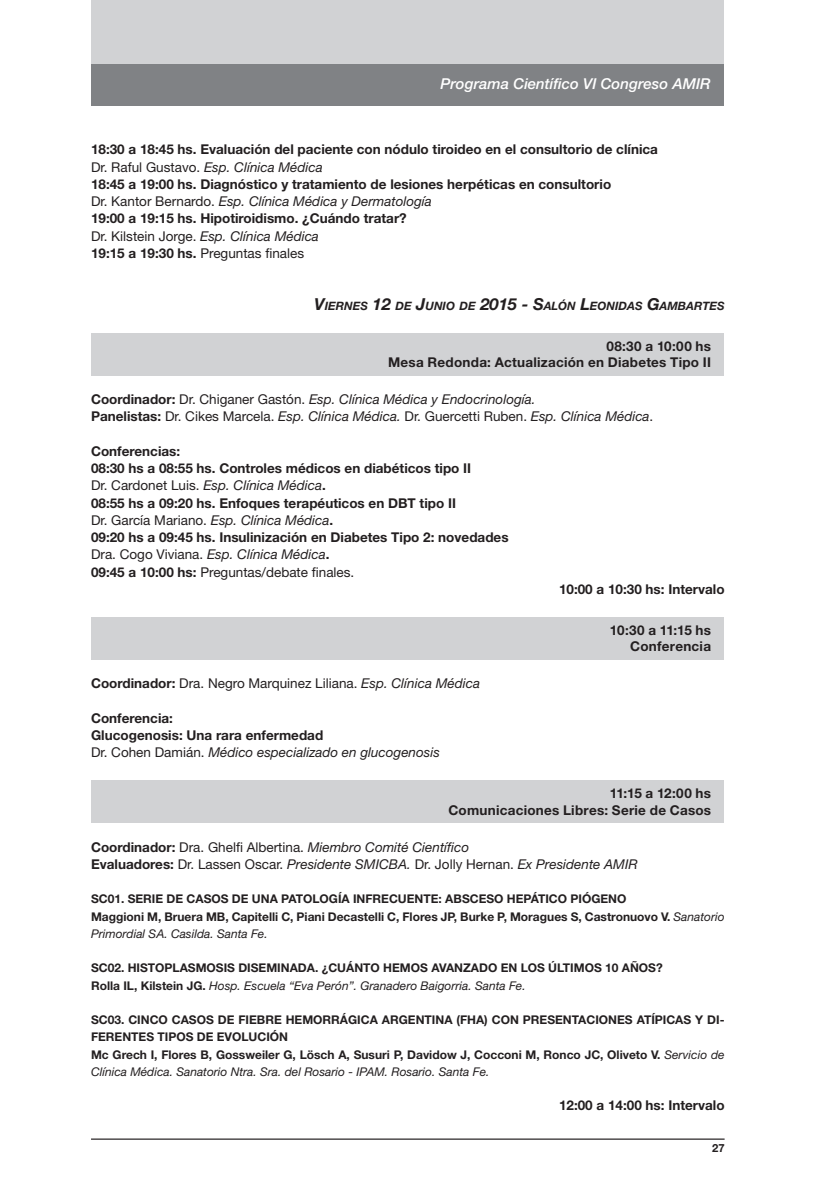
<style>
.page{position:relative;width:818px;height:1190px;background:#fff}
.page>*{position:absolute;margin:0;border:0;box-sizing:border-box;transform-origin:0 0}
.t1{font:italic 500 15px "Helvetica Neue LT Std";color:#fff}
.t2{font:700 13.5px "Helvetica Neue LT Std";color:#231f20}
.t3{font:italic 13.5px "Helvetica Neue LT Std";color:#231f20}
.t4{font:13.5px "Helvetica Neue LT Std";color:#231f20}
.t5{font:700 13.5px "Helvetica Neue LT Std";letter-spacing:.02em;color:#231f20}
.t6{font:700 12px/17.2px "Helvetica Neue LT Std";color:#231f20}
.t7{font:italic 12px "Helvetica Neue LT Std";color:#231f20}
.t8{font:italic 700 11.55px "Helvetica Neue LT Std";color:#231f20}
.t9{font:700 11.25px "Helvetica Neue LT Std";color:#231f20}
.s1{font-style:normal}
.s2{font-style:italic}
.s3{font-weight:700}
.s4{font-size:16.5px}
.s5{font-weight:700;font-style:normal}
.s6{font-weight:400;font-style:italic}
</style>
<div class="page">
<div style="left:92px;top:0;width:632px;height:106px;background:#d1d2d4"></div>
<div style="left:92px;top:64px;width:632px;height:42px;background:#808285"></div>
<hr style="left:91px;top:1138px;width:634px;height:1px;background:#231f20">
<div style="left:91px;top:333px;width:633px;height:42px;background:#d1d2d4"></div>
<div style="left:91px;top:617px;width:633px;height:42px;background:#d1d2d4"></div>
<div style="left:91px;top:780px;width:633px;height:43px;background:#d1d2d4"></div>
<p class="t1" style="left:440px;top:75px;width:272px">Programa Científico VI Congreso AMIR</p>
<p class="t2" style="left:91px;top:141px;width:568px">18:30 a 18:45 hs. Evaluación del paciente con nódulo tiroideo en el consultorio de clínica</p>
<p class="t3" style="left:91px;top:159px;width:233px"><span class="s1">Dr. Raful Gustavo.</span> Esp. Clínica Médica</p>
<p class="t2" style="left:91px;top:176px;width:522px">18:45 a 19:00 hs. Diagnóstico y tratamiento de lesiones herpéticas en consultorio</p>
<p class="t3" style="left:91px;top:193px;width:342px"><span class="s1">Dr. Kantor Bernardo.</span> Esp. Clínica Médica y Dermatología</p>
<p class="t2" style="left:91px;top:210px;width:317px">19:00 a 19:15 hs. Hipotiroidismo. ¿Cuándo tratar?</p>
<p class="t4" style="left:91px;top:228px;width:229px">Dr. Kilstein Jorge. <span class="s2">Esp. Clínica Médica</span></p>
<p class="t4" style="left:91px;top:245px;width:215px"><span class="s3">19:15 a 19:30 hs.</span> Preguntas finales</p>
<p class="t8" style="left:314px;top:298px;width:412px"><span class="s4">V</span>IERNES <span class="s4">12</span> DE <span class="s4">J</span>UNIO DE <span class="s4">2015 - S</span>ALÓN <span class="s4">L</span>EONIDAS <span class="s4">G</span>AMBARTES</p>
<p class="t2" style="left:606px;top:338px;width:106px">08:30 a 10:00 hs</p>
<p class="t5" style="left:388px;top:354px;width:324px">Mesa Redonda: Actualización en Diabetes Tipo II</p>
<p class="t3" style="left:91px;top:391px;width:446px"><span class="s5">Coordinador:</span> <span class="s1">Dr. Chiganer Gastón.</span> Esp. Clínica Médica y Endocrinología.</p>
<p class="t4" style="left:91px;top:408px;width:564px"><span class="s3">Panelistas:</span> Dr. Cikes Marcela. <span class="s2">Esp. Clínica Médica.</span> Dr. Guercetti Ruben. <span class="s2">Esp. Clínica Médica</span>.</p>
<p class="t2" style="left:91px;top:442px;width:91px">Conferencias:</p>
<p class="t2" style="left:91px;top:460px;width:382px">08:30 hs a 08:55 hs. Controles médicos en diabéticos tipo II</p>
<p class="t3" style="left:91px;top:477px;width:236px"><span class="s1">Dr. Cardonet Luis.</span> Esp. Clínica Médica<span class="s5">.</span></p>
<p class="t2" style="left:91px;top:494px;width:367px">08:55 hs a 09:20 hs. Enfoques terapéuticos en DBT tipo II</p>
<p class="t4" style="left:91px;top:512px;width:244px">Dr. García Mariano. <span class="s2">Esp. Clínica Médica</span><span class="s3">.</span></p>
<p class="t2" style="left:91px;top:529px;width:419px">09:20 hs a 09:45 hs. Insulinización en Diabetes Tipo 2: novedades</p>
<p class="t3" style="left:91px;top:546px;width:240px"><span class="s1">Dra. Cogo Viviana.</span> Esp. Clínica Médica<span class="s5">.</span></p>
<p class="t4" style="left:91px;top:563px;width:265px"><span class="s3">09:45 a 10:00 hs:</span> Preguntas/debate finales.</p>
<p class="t2" style="left:559px;top:580px;width:167px">10:00 a 10:30 hs: Intervalo</p>
<p class="t2" style="left:610px;top:622px;width:103px">10:30 a 11:15 hs</p>
<p class="t5" style="left:630px;top:638px;width:82px">Conferencia</p>
<p class="t4" style="left:91px;top:675px;width:391px"><span class="s3">Coordinador:</span> Dra. Negro Marquinez Liliana. <span class="s2">Esp. Clínica Médica</span></p>
<p class="t2" style="left:91px;top:709px;width:83px">Conferencia:</p>
<p class="t2" style="left:91px;top:726px;width:234px">Glucogenosis: Una rara enfermedad</p>
<p class="t3" style="left:91px;top:744px;width:350px"><span class="s1">Dr. Cohen Damián.</span> Médico especializado en glucogenosis</p>
<p class="t2" style="left:610px;top:785px;width:103px">11:15 a 12:00 hs</p>
<p class="t5" style="left:448px;top:801px;width:264px">Comunicaciones Libres: Serie de Casos</p>
<p class="t3" style="left:91px;top:838px;width:380px"><span class="s5">Coordinador:</span> <span class="s1">Dra. Ghelfi Albertina.</span> Miembro Comité Científico</p>
<p class="t3" style="left:91px;top:855px;width:548px"><span class="s5">Evaluadores:</span> <span class="s1">Dr. Lassen Oscar.</span> Presidente SMICBA. <span class="s1">Dr. Jolly Hernan.</span> Ex Presidente AMIR</p>
<p class="t6" style="left:91px;top:890px;width:537px">SC01. SERIE DE CASOS DE UNA PATOLOGÍA INFRECUENTE: ABSCESO HEPÁTICO PIÓGENO</p>
<p class="t6" style="left:91px;top:907px;width:635px">Maggioni M, Bruera MB, Capitelli C, Piani Decastelli C, Flores JP, Burke P, Moragues S, Castronuovo V. <span class="s6">Sanatorio<br>Primordial SA. Casilda. Santa Fe.</span></p>
<p class="t6" style="left:91px;top:959px;width:573px">SC02. HISTOPLASMOSIS DISEMINADA. ¿CUÁNTO HEMOS AVANZADO EN LOS ÚLTIMOS 10 AÑOS?</p>
<p class="t7" style="left:91px;top:978px;width:436px"><span class="s5">Rolla IL, Kilstein JG.</span> Hosp. Escuela “Eva Perón”. Granadero Baigorria. Santa Fe.</p>
<p class="t6" style="left:91px;top:1010px;width:635px">SC03. CINCO CASOS DE FIEBRE HEMORRÁGICA ARGENTINA (FHA) CON PRESENTACIONES ATÍPICAS Y DI-<br>FERENTES TIPOS DE EVOLUCIÓN</p>
<p class="t6" style="left:91px;top:1045px;width:635px">Mc Grech I, Flores B, Gossweiler G, Lösch A, Susuri P, Davidow J, Cocconi M, Ronco JC, Oliveto V. <span class="s6">Servicio de<br>Clínica Médica. Sanatorio Ntra. Sra. del Rosario - IPAM. Rosario. Santa Fe.</span></p>
<p class="t2" style="left:559px;top:1097px;width:167px">12:00 a 14:00 hs: Intervalo</p>
<p class="t9" style="left:712px;top:1141px;width:14px">27</p>
</div>
